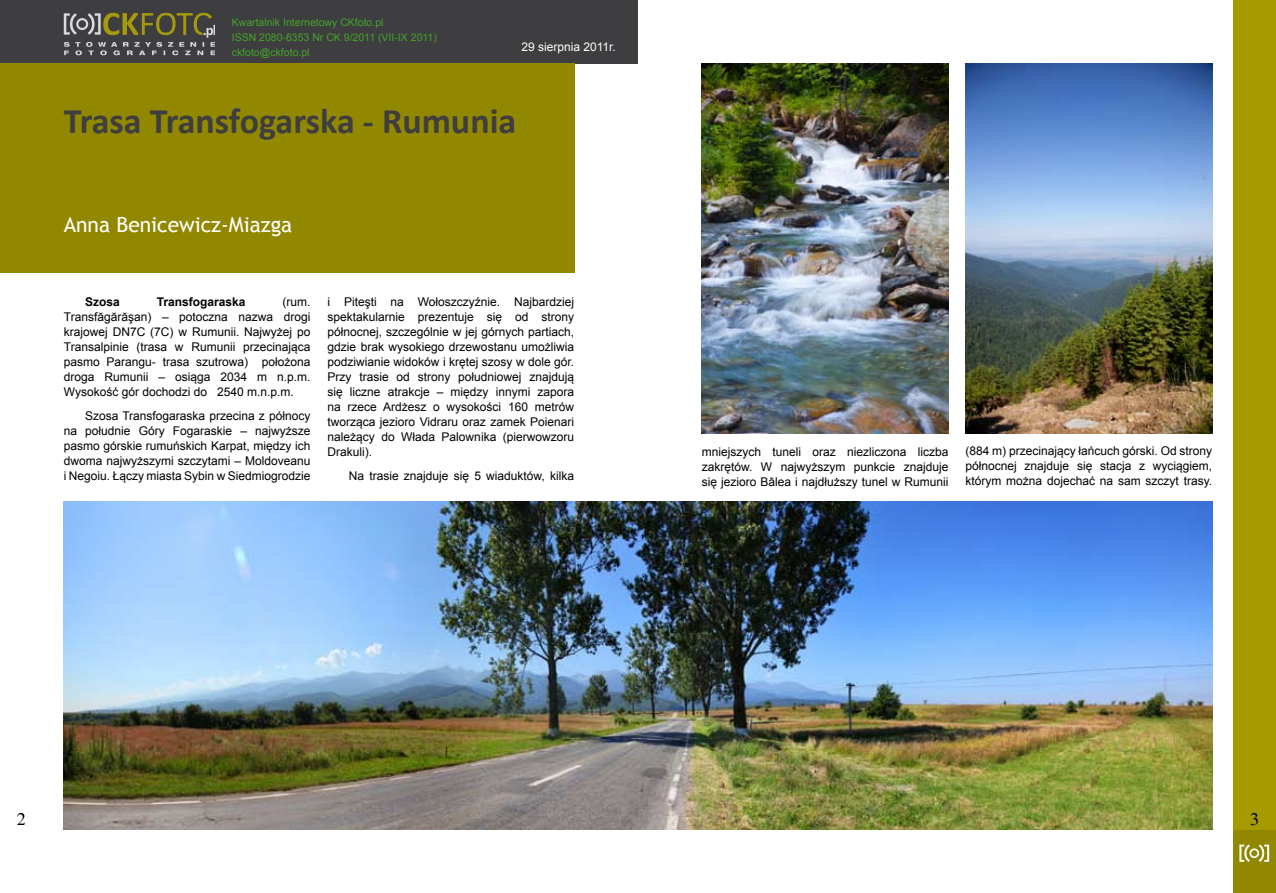
<style>
.page{position:relative;width:1276px;height:893px;background:#fff}
.page>*{position:absolute;margin:0;border:0;box-sizing:border-box;transform-origin:0 0}
.t1{font:700 36px "Calibri";color:#3e3e40}
.t2{font:21px "Trebuchet MS";color:#fff}
.t3{font:18px "Times";color:#000}
.t4{font:12px/15px "Arial";color:#000;text-align:justify}
.t5{font:700 12px "Arial";color:#000}
.t6{font:12px "Arial";color:#fdfdfd}
.t7{font:10.5px/15px "Arial";color:#45a12b}
</style>
<div class="page">
<div style="left:1233px;top:0;width:43px;height:893px;background:#928800"></div>
<div style="left:1233px;top:0;width:43px;height:829px;background:#a69a00"></div>
<svg style="left:1239px;top:844px;width:30px;height:18px"></svg>
<div style="left:0;top:0;width:638px;height:64px;background:#3e3e40"></div>
<div style="left:0;top:64px;width:574px;height:209px;background:#928800"></div>
<svg style="left:64px;top:13px;width:151px;height:42px"></svg>
<img style="left:64px;top:502px;width:1148px;height:327px">
<img style="left:702px;top:64px;width:246px;height:370px">
<img style="left:965px;top:64px;width:247px;height:370px">
<p class="t7" style="left:232px;top:15px;width:207px">Kwartalnik Internetowy CKfoto.pl<br>ISSN 2080-6353 Nr CK 9/2011 (VII-IX 2011) ckfoto@ckfoto.pl</p>
<p class="t6" style="left:521px;top:39px;width:96px">29 sierpnia 2011r.</p>
<h1 class="t1" style="left:64px;top:98px;width:454px">Trasa Transfogarska - Rumunia</h1>
<h2 class="t2" style="left:64px;top:213px;width:230px">Anna Benicewicz-Miazga</h2>
<p class="t4" style="left:64px;top:295px;width:248px;text-indent:219px">(rum.<br>Transfăgărăşan) – potoczna nazwa drogi krajowej DN7C (7C) w Rumunii. Najwyżej po Transalpinie (trasa w Rumunii przecinająca pasmo Parangu- trasa szutrowa) położona droga Rumunii – osiąga 2034 m n.p.m.<br>Wysokość gór dochodzi do 2540 m.n.p.m.</p>
<p class="t4" style="left:64px;top:408px;width:248px;text-indent:21px">Szosa Transfogaraska przecina z północy na południe Góry Fogaraskie – najwyższe pasmo górskie rumuńskich Karpat, między ich dwoma najwyższymi szczytami – Moldoveanu i Negoiu. Łączy miasta Sybin w Siedmiogrodzie</p>
<p class="t5" style="left:85px;top:294px;width:36px">Szosa</p>
<p class="t5" style="left:157px;top:294px;width:90px">Transfogaraska</p>
<p class="t4" style="left:327px;top:295px;width:248px">i Piteşti na Wołoszczyźnie. Najbardziej spektakularnie prezentuje się od strony północnej, szczególnie w jej górnych partiach, gdzie brak wysokiego drzewostanu umożliwia podziwianie widoków i krętej szosy w dole gór.<br>Przy trasie od strony południowej znajdują się liczne atrakcje – między innymi zapora na rzece Ardżesz o wysokości 160 metrów tworząca jezioro Vidraru oraz zamek Poienari należący do Włada Palownika (pierwowzoru Drakuli).</p>
<p class="t4" style="left:349px;top:468px;width:227px">Na trasie znajduje się 5 wiaduktów, kilka</p>
<p class="t4" style="left:702px;top:444px;width:248px">mniejszych tuneli oraz niezliczona liczba zakrętów. W najwyższym punkcie znajduje się jezioro Bâlea i najdłuższy tunel w Rumunii</p>
<p class="t4" style="left:965px;top:444px;width:248px">(884 m) przecinający łańcuch górski. Od strony północnej znajduje się stacja z wyciągiem, którym można dojechać na sam szczyt trasy.</p>
<h3 class="t3" style="left:17px;top:809px;width:10px">2</h3>
<h3 class="t3" style="left:1250px;top:809px;width:10px">3</h3>
</div>
